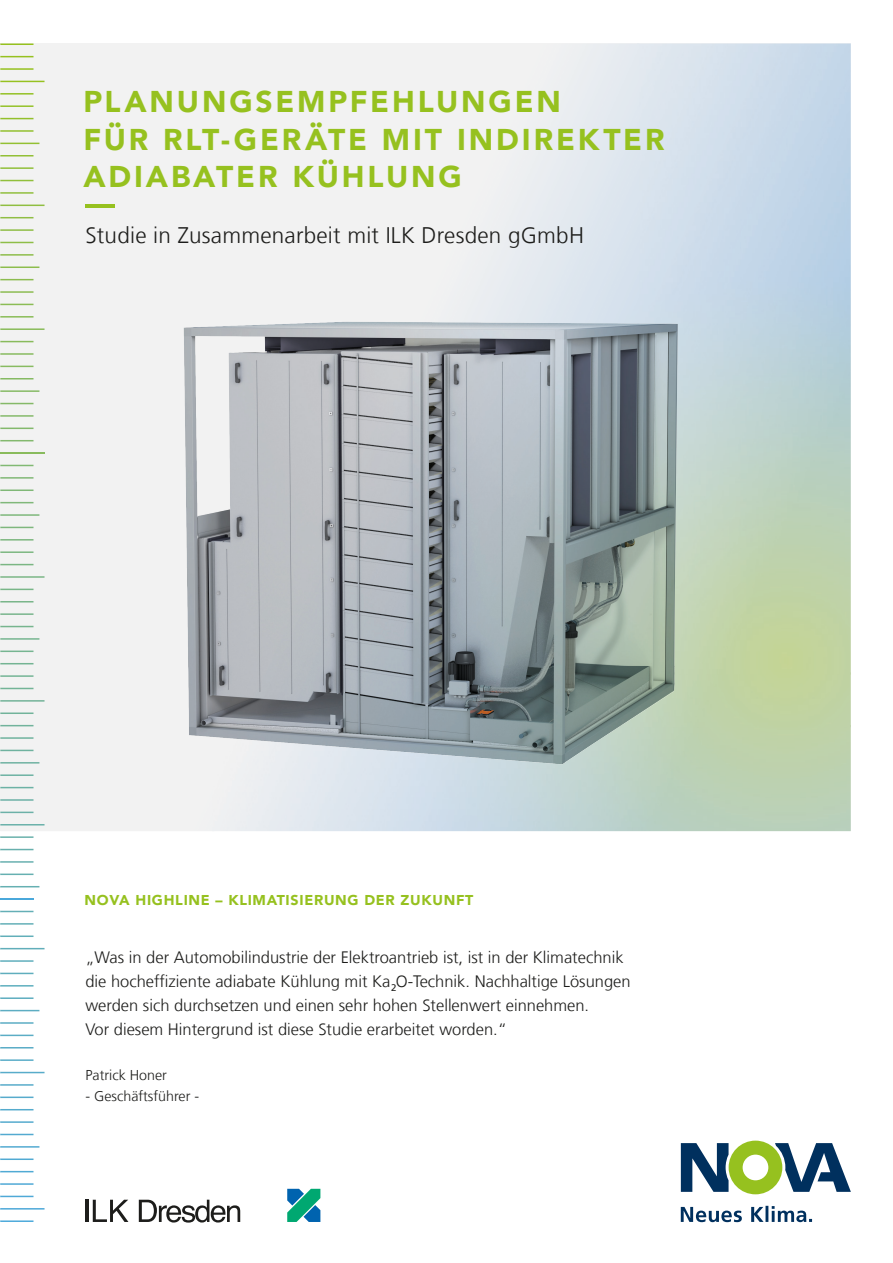
<style>
.page{position:relative;width:893px;height:1263px;background:#fff}
.page>*{position:absolute;margin:0;border:0;box-sizing:border-box;transform-origin:0 0}
.t1{font:900 30px/37.5px "Avenir";letter-spacing:.095em;color:#96c11f}
.t2{font:300 22.5px "Frutiger LT Com";letter-spacing:.01em;color:#1d1d1b}
.t3{font:300 16.5px/24px "Frutiger LT Com";color:#1d1d1b}
.t4{font:900 14.25px "Avenir";letter-spacing:.05em;color:#96c11f}
.t5{font:300 14.25px "Frutiger LT Com";color:#1d1d1b}
</style>
<div class="page">
<svg style="left:681px;top:1206px;width:131px;height:16px"></svg>
<svg style="left:681px;top:1140px;width:170px;height:54px"></svg>
<svg style="left:287px;top:1189px;width:33px;height:33px"></svg>
<hr style="left:85px;top:1200px;width:3px;height:22px;background:#1d1d1b">
<svg style="left:93px;top:1200px;width:35px;height:22px"></svg>
<svg style="left:139px;top:1200px;width:101px;height:22px"></svg>
<div style="left:45px;top:44px;width:167px;height:787px;background:#f2f2f2"></div>
<img style="left:675px;top:674px;width:176px;height:53px">
<img style="left:639px;top:44px;width:212px;height:630px">
<img style="left:184px;top:322px;width:296px;height:246px">
<img style="left:480px;top:322px;width:198px;height:344px">
<img style="left:187px;top:567px;width:293px;height:191px">
<img style="left:480px;top:666px;width:195px;height:98px">
<hr style="left:85px;top:205px;width:30px;height:3px;background:#96c11f">
<svg style="left:0;top:44px;width:45px;height:992px"></svg>
<hr style="left:0;top:452px;width:45px;height:2px;background:#89bb5c">
<hr style="left:0;top:898px;width:34px;height:2px;background:#4aa8db">
<h1 class="t1" style="left:83px;top:82px;width:583px">PLANUNGSEMPFEHLUNGEN<br>FÜR RLT-GERÄTE MIT INDIREKTER<br>ADIABATER KÜHLUNG</h1>
<h2 class="t2" style="left:85px;top:222px;width:500px">Studie in Zusammenarbeit mit ILK Dresden gGmbH</h2>
<p class="t4" style="left:84px;top:887px;width:390px">NOVA HIGHLINE – KLIMATISIERUNG DER ZUKUNFT</p>
<p class="t3" style="left:85px;top:945px;width:547px">„Was in der Automobilindustrie der Elektroantrieb ist, ist in der Klimatechnik die hocheffiziente adiabate Kühlung mit Ka<sub>2</sub>O-Technik. Nachhaltige Lösungen werden sich durchsetzen und einen sehr hohen Stellenwert einnehmen.<br>Vor diesem Hintergrund ist diese Studie erarbeitet worden.“</p>
<p class="t5" style="left:85px;top:1067px;width:83px">Patrick Honer</p>
<p class="t5" style="left:85px;top:1088px;width:115px">- Geschäftsführer -</p>
</div>
